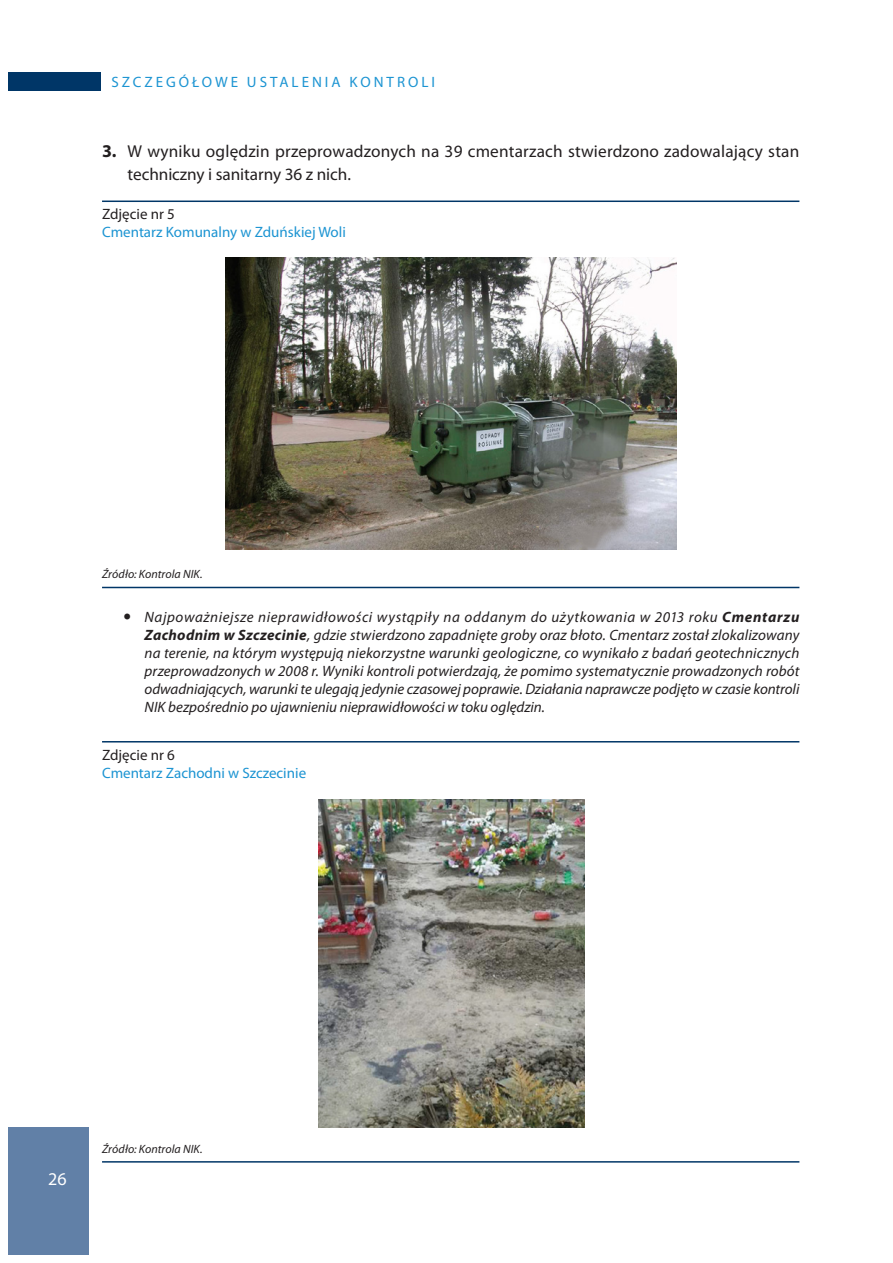
<style>
.page{position:relative;width:893px;height:1263px;background:#fff}
.page>*{position:absolute;margin:0;border:0;box-sizing:border-box;transform-origin:0 0}
.t1{font:18px "Myriad Pro";color:#fff}
.t2{font:17.25px/23.2px "Myriad Pro";letter-spacing:.01em;color:#231f20}
.t3{font:italic 15px/18px "Myriad Pro";letter-spacing:-.005em;color:#231f20;text-align:justify}
.t4{font:15px "Myriad Pro";color:#1c94d2}
.t5{font:15px "Myriad Pro";letter-spacing:.2em;color:#1c94d2}
.t6{font:15px "Myriad Pro";letter-spacing:-.005em;color:#231f20}
.t7{font:italic 12px "Myriad Pro";letter-spacing:.005em;color:#231f20}
.s1{font-weight:700;font-size:18px}
.s2{font-weight:700}
</style>
<div class="page">
<div style="left:9px;top:1127px;width:80px;height:127px;background:#6180a7"></div>
<div style="left:9px;top:72px;width:92px;height:19px;background:#003667"></div>
<hr style="left:102px;top:201px;width:697px;height:1px;background:#003667">
<hr style="left:102px;top:587px;width:697px;height:1px;background:#003667">
<hr style="left:102px;top:741px;width:697px;height:1px;background:#003667">
<hr style="left:102px;top:1161px;width:697px;height:1px;background:#003667">
<img style="left:225px;top:258px;width:451px;height:292px">
<img style="left:318px;top:800px;width:266px;height:327px">
<p class="t5" style="left:111px;top:73px;width:325px">SZCZEGÓŁOWE USTALENIA KONTROLI</p>
<p class="t2" style="left:128px;top:139px;width:673px;text-indent:-26px"><span class="s1">3.</span> W wyniku oględzin przeprowadzonych na 39 cmentarzach stwierdzono zadowalający stan techniczny i sanitarny 36 z nich.</p>
<p class="t6" style="left:102px;top:205px;width:74px">Zdjęcie nr 5</p>
<p class="t4" style="left:102px;top:223px;width:245px">Cmentarz Komunalny w Zduńskiej Woli</p>
<p class="t7" style="left:102px;top:567px;width:102px">Źródło: Kontrola NIK.</p>
<p class="t3" style="left:145px;top:607px;width:656px">Najpoważniejsze nieprawidłowości wystąpiły na oddanym do użytkowania w 2013 roku <span class="s2">Cmentarzu Zachodnim w Szczecinie</span>, gdzie stwierdzono zapadnięte groby oraz błoto. Cmentarz został zlokalizowany na terenie, na którym występują niekorzystne warunki geologiczne, co wynikało z badań geotechnicznych przeprowadzonych w 2008 r. Wyniki kontroli potwierdzają, że pomimo systematycznie prowadzonych robót odwadniających, warunki te ulegają jedynie czasowej poprawie. Działania naprawcze podjęto w czasie kontroli NIK bezpośrednio po ujawnieniu nieprawidłowości w toku oględzin.</p>
<p class="t6" style="left:102px;top:745px;width:74px">Zdjęcie nr 6</p>
<p class="t4" style="left:102px;top:763px;width:206px">Cmentarz Zachodni w Szczecinie</p>
<p class="t1" style="left:48px;top:1168px;width:20px">26</p>
<p class="t7" style="left:102px;top:1141px;width:102px">Źródło: Kontrola NIK.</p>
</div>
